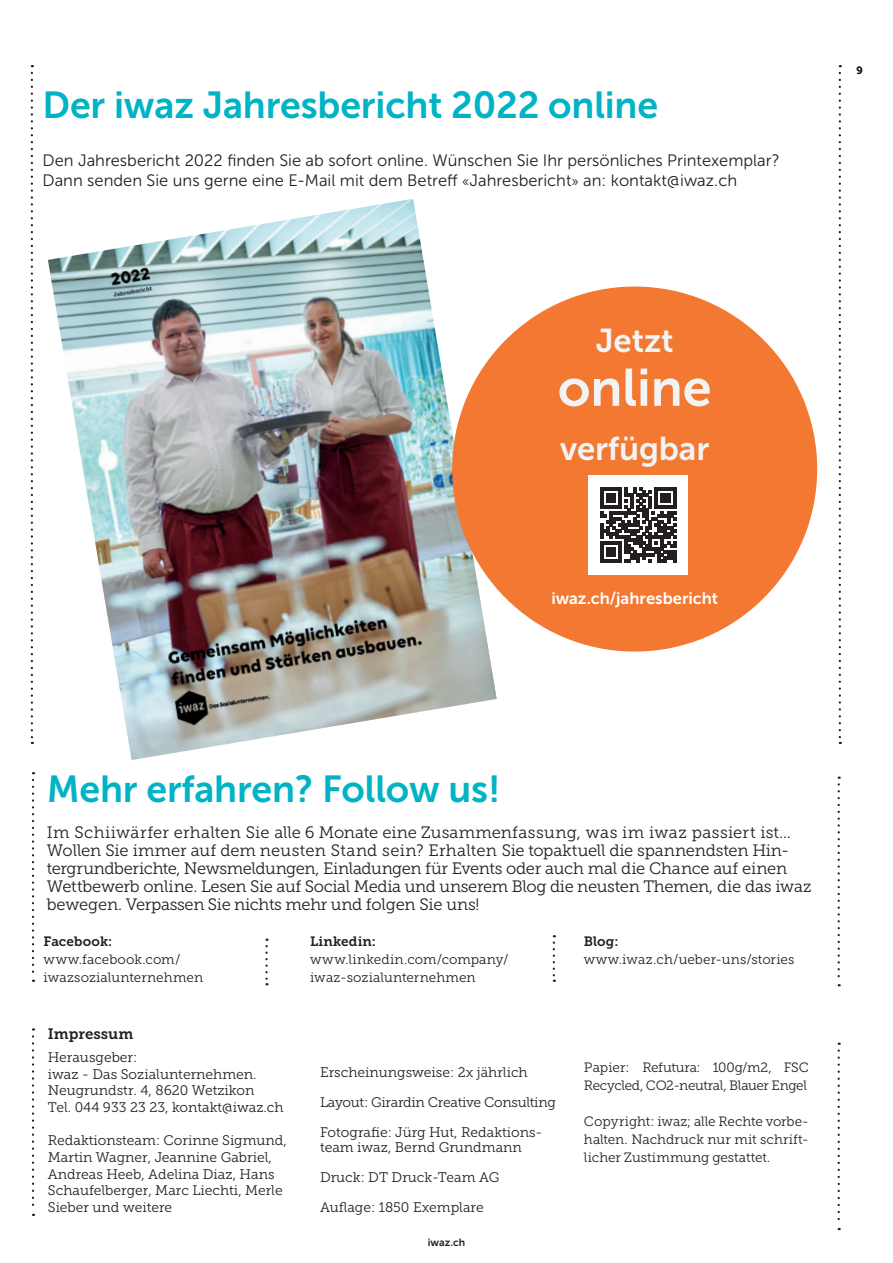
<style>
.page{position:relative;width:893px;height:1263px;background:#fff}
.page>*{position:absolute;margin:0;border:0;box-sizing:border-box;transform-origin:0 0}
.t1{font:52.5px "Museo Sans 700";letter-spacing:-.005em;color:#f2f3f4}
.t2{font:37.5px "Museo Sans 700";letter-spacing:-.005em;color:#00b3c5}
.t3{font:33px "Museo Sans 700";letter-spacing:-.005em;color:#f2f3f4}
.t4{font:16.5px/18px "Museo Slab 300";letter-spacing:-.015em;color:#231f20}
.t5{font:16.5px/19.8px "Museo Sans 300";color:#231f20}
.t6{font:16.5px "Museo Sans 700";color:#fff}
.t7{font:15px "Museo Slab 700";color:#231f20}
.t8{font:13.8px/16.6px "Museo Slab 300";color:#231f20}
.t9{font:13.5px/18px "Museo Slab 300";color:#231f20}
.t10{font:13.5px/18px "Museo Slab 300";letter-spacing:-.02em;color:#231f20}
.t11{font:13.5px "Museo Slab 700";letter-spacing:.005em;color:#231f20}
.t12{font:10.5px "Museo Sans 700";color:#231f20}
.s1{font-family:"Museo Slab 300";font-size:13.8px}
</style>
<div class="page">
<svg style="left:31px;top:73px;width:2px;height:671px"></svg>
<svg style="left:265px;top:938px;width:3px;height:47px"></svg>
<svg style="left:553px;top:935px;width:2px;height:47px"></svg>
<img style="left:48px;top:199px;width:449px;height:561px">
<div style="left:452px;top:287px;width:365px;height:364px;background:#f37932;border-radius:50%"></div>
<div style="left:588px;top:475px;width:100px;height:100px;background:#fff"></div>
<svg style="left:601px;top:487px;width:75px;height:76px"></svg>
<svg style="left:839px;top:73px;width:2px;height:671px"></svg>
<svg style="left:32px;top:780px;width:2px;height:202px"></svg>
<svg style="left:32px;top:1036px;width:2px;height:180px"></svg>
<svg style="left:838px;top:1042px;width:2px;height:188px"></svg>
<svg style="left:838px;top:776px;width:2px;height:210px"></svg>
<h2 class="t2" style="left:43px;top:84px;width:617px">Der iwaz Jahresbericht 2022 online</h2>
<p class="t5" style="left:43px;top:151px;width:739px">Den Jahresbericht 2022 finden Sie ab sofort online. Wünschen Sie Ihr persönliches Printexemplar?<br>Dann senden Sie uns gerne eine E-Mail mit dem Betreff <span class="s1">«</span>Jahresbericht<span class="s1">»</span> an: kontakt@iwaz.ch</p>
<h3 class="t3" style="left:596px;top:322px;width:79px">Jetzt</h3>
<h1 class="t1" style="left:558px;top:358px;width:155px">online</h1>
<h3 class="t3" style="left:560px;top:430px;width:151px">verfügbar</h3>
<p class="t6" style="left:551px;top:589px;width:168px">iwaz.ch/jahresbericht</p>
<p class="t12" style="left:856px;top:65px;width:8px">9</p>
<h2 class="t2" style="left:47px;top:768px;width:455px">Mehr erfahren? Follow us!</h2>
<p class="t4" style="left:47px;top:823px;width:766px">Im Schiiwärfer erhalten Sie alle 6 Monate eine Zusammenfassung, was im iwaz passiert ist...<br>Wollen Sie immer auf dem neusten Stand sein? Erhalten Sie topaktuell die spannendsten Hin&shy;tergrundberichte, Newsmeldungen, Einladungen für Events oder auch mal die Chance auf einen Wettbewerb online. Lesen Sie auf Social Media und unserem Blog die neusten Themen, die das iwaz bewegen. Verpassen Sie nichts mehr und folgen Sie uns!</p>
<p class="t11" style="left:44px;top:933px;width:70px">Facebook:</p>
<p class="t9" style="left:44px;top:950px;width:161px">www.facebook.com/ iwazsozialunternehmen</p>
<p class="t11" style="left:584px;top:933px;width:36px">Blog:</p>
<p class="t9" style="left:584px;top:950px;width:212px">www.iwaz.ch/ueber-uns/stories</p>
<p class="t11" style="left:310px;top:933px;width:67px">Linkedin:</p>
<p class="t9" style="left:310px;top:950px;width:200px">www.linkedin.com/company/ iwaz-sozialunternehmen</p>
<p class="t7" style="left:48px;top:1026px;width:87px">Impressum</p>
<p class="t8" style="left:48px;top:1049px;width:237px">Herausgeber:<br>iwaz - Das Sozialunternehmen.<br>Neugrundstr. 4, 8620 Wetzikon<br>Tel. 044 933 23 23, kontakt@iwaz.ch</p>
<p class="t8" style="left:48px;top:1132px;width:241px">Redaktionsteam: Corinne Sigmund,<br>Martin Wagner, Jeannine Gabriel,<br>Andreas Heeb, Adelina Diaz, Hans<br>Schaufelberger, Marc Liechti, Merle<br>Sieber und weitere</p>
<p class="t8" style="left:320px;top:1057px;width:237px;line-height:30px">Erscheinungsweise: 2x jährlich<br>Layout: Girardin Creative Consulting<br>Fotografie: Jürg Hut, Redaktions-</p>
<p class="t8" style="left:320px;top:1132px;width:203px;line-height:30px">team iwaz, Bernd Grundmann<br>Druck: DT Druck-Team AG<br>Auflage: 1850 Exemplare</p>
<p class="t12" style="left:428px;top:1236px;width:39px">iwaz.ch</p>
<p class="t10" style="left:584px;top:1058px;width:226px">Papier: Refutura: 100g/m2, FSC<br>Recycled, CO2-neutral, Blauer Engel</p>
<p class="t9" style="left:584px;top:1112px;width:226px;text-align:justify">Copyright: iwaz; alle Rechte vorbe&shy;halten. Nachdruck nur mit schrift&shy;licher Zustimmung gestattet.</p>
</div>
